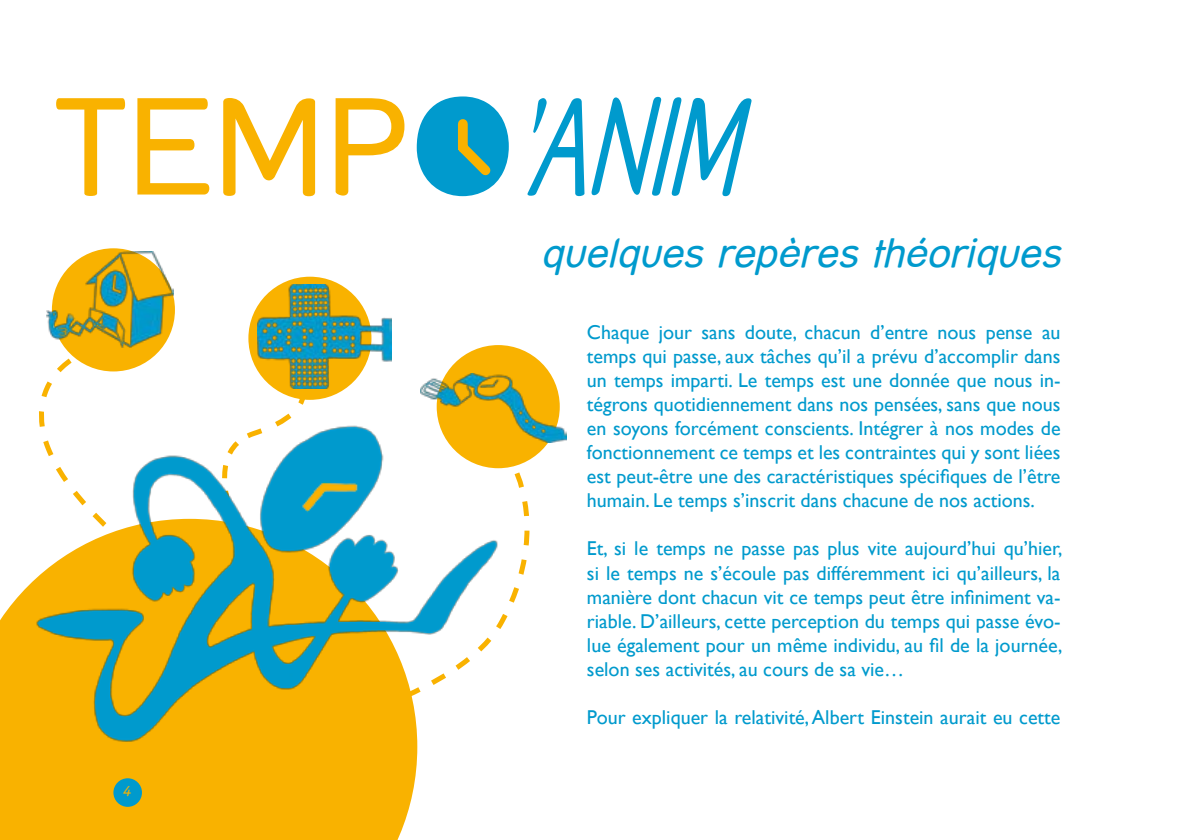
<style>
.page{position:relative;width:1191px;height:840px;background:#fff}
.page>*{position:absolute;margin:0;border:0;box-sizing:border-box;transform-origin:0 0}
.t1{font:italic 40px "Street";color:#009acd}
.t2{font:20px/24px "Gill Sans";color:#009acd;text-align:justify}
.t3{font:italic 14px "Street";color:#f9b200}
</style>
<div class="page">
<div style="left:0;top:580px;width:417px;height:259px;background:#f9b200"></div>
<div style="left:113px;top:777px;width:29px;height:29px;background:#009acd;border-radius:50%"></div>
<svg style="left:527px;top:98px;width:57px;height:98px"></svg>
<svg style="left:591px;top:97px;width:160px;height:99px"></svg>
<svg style="left:56px;top:98px;width:69px;height:98px"></svg>
<svg style="left:137px;top:98px;width:72px;height:96px"></svg>
<svg style="left:223px;top:98px;width:92px;height:98px"></svg>
<svg style="left:335px;top:98px;width:69px;height:97px"></svg>
<svg style="left:417px;top:96px;width:92px;height:100px"></svg>
<svg style="left:39px;top:347px;width:124px;height:77px"></svg>
<svg style="left:252px;top:361px;width:54px;height:63px"></svg>
<svg style="left:517px;top:459px;width:14px;height:136px"></svg>
<svg style="left:499px;top:465px;width:18px;height:164px"></svg>
<img style="left:34px;top:424px;width:465px;height:317px">
<div style="left:248px;top:276px;width:123px;height:123px;background:#f9b200;border-radius:50%"></div>
<div style="left:52px;top:248px;width:123px;height:123px;background:#f9b200;border-radius:50%"></div>
<div style="left:437px;top:345px;width:123px;height:123px;background:#f9b200;border-radius:50%"></div>
<img style="left:47px;top:251px;width:126px;height:96px">
<img style="left:258px;top:284px;width:134px;height:104px">
<img style="left:420px;top:373px;width:147px;height:69px">
<p class="t3" style="left:123px;top:783px;width:10px">4</p>
<h1 class="t1" style="left:540px;top:229px;width:521px">quelques repères théoriques</h1>
<p class="t2" style="left:587px;top:320px;width:475px">Chaque jour sans doute, chacun d’entre nous pense au temps qui passe, aux tâches qu’il a prévu d’accomplir dans un temps imparti. Le temps est une donnée que nous in&shy;tégrons quotidiennement dans nos pensées, sans que nous en soyons forcément conscients. Intégrer à nos modes de fonctionnement ce temps et les contraintes qui y sont liées est peut-être une des caractéristiques spécifiques de l’être humain. Le temps s’inscrit dans chacune de nos actions.</p>
<p class="t2" style="left:587px;top:536px;width:477px">Et, si le temps ne passe pas plus vite aujourd’hui qu’hier, si le temps ne s’écoule pas différemment ici qu’ailleurs, la manière dont chacun vit ce temps peut être infiniment va&shy;riable. D’ailleurs, cette perception du temps qui passe évo&shy;lue également pour un même individu, au fil de la journée, selon ses activités, au cours de sa vie…</p>
<p class="t2" style="left:587px;top:704px;width:475px">Pour expliquer la relativité, Albert Einstein aurait eu cette</p>
</div>
